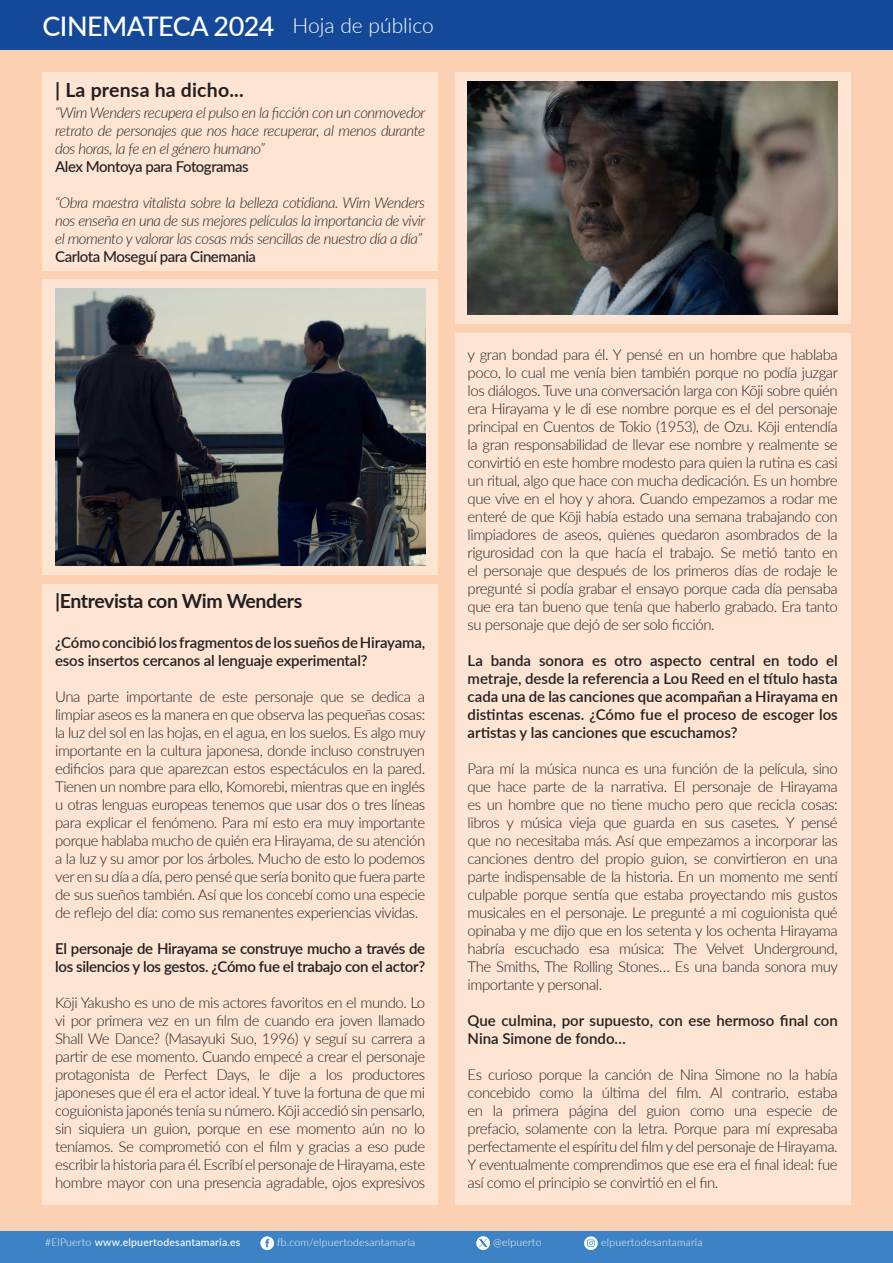
<style>
.page{position:relative;width:893px;height:1263px;background:#fcd0b2}
.page>*{position:absolute;margin:0;border:0;box-sizing:border-box;transform-origin:0 0}
.t1{font:500 27px "Lato";letter-spacing:-.02em;color:#fff}
.t2{font:700 19.5px "Lato";letter-spacing:-.02em;color:#231f20}
.t3{font:700 19.5px "Lato";letter-spacing:.01em;color:#231f20}
.t4{font:300 15px/18px "Lato";letter-spacing:-.03em;color:#231f20;text-align:justify}
.t5{font:600 15px/18px "Lato";letter-spacing:-.01em;color:#231f20}
.t6{font:italic 300 15px/18px "Lato";letter-spacing:-.03em;color:#231f20;text-align:justify}
.t7{font:500 15px "Lato";letter-spacing:-.03em;color:#231f20}
.t8{font:300 10.5px "Lato";letter-spacing:.02em;color:#fff}
.t9{font:500 10.5px "Lato";letter-spacing:.02em;color:#fff}
.s1{font-weight:300;font-size:21px}
.s2{font-weight:300}
</style>
<div class="page">
<div style="left:455px;top:72px;width:395px;height:252px;background:#fee5d3"></div>
<div style="left:43px;top:279px;width:395px;height:296px;background:#fee5d3"></div>
<img style="left:468px;top:82px;width:370px;height:233px">
<img style="left:55px;top:288px;width:370px;height:278px">
<div style="left:43px;top:584px;width:395px;height:620px;background:#fee5d3"></div>
<div style="left:43px;top:73px;width:395px;height:198px;background:#fee5d3"></div>
<div style="left:455px;top:333px;width:395px;height:871px;background:#fee5d3"></div>
<div style="left:0;top:0;width:893px;height:49px;background:#134998"></div>
<div style="left:0;top:1231px;width:893px;height:32px;background:#3c82c4"></div>
<svg style="left:260px;top:1236px;width:14px;height:14px"></svg>
<svg style="left:584px;top:1236px;width:14px;height:14px"></svg>
<svg style="left:476px;top:1236px;width:14px;height:14px"></svg>
<h1 class="t1" style="left:43px;top:6px;width:393px">CINEMATECA 2024 <span class="s1">Hoja de público</span></h1>
<h2 class="t3" style="left:55px;top:75px;width:190px">| La prensa ha dicho...</h2>
<p class="t6" style="left:55px;top:103px;width:372px">“Wim Wenders recupera el pulso en la ficción con un conmovedor retrato de personajes que nos hace recuperar, al menos durante dos horas, la fe en el género humano”</p>
<p class="t7" style="left:55px;top:156px;width:195px">Alex Montoya para Fotogramas</p>
<p class="t6" style="left:55px;top:193px;width:372px">“Obra maestra vitalista sobre la belleza cotidiana. Wim Wenders nos enseña en una de sus mejores películas la importancia de vivir el momento y valorar las cosas más sencillas de nuestro día a día”</p>
<p class="t7" style="left:55px;top:246px;width:202px">Carlota Moseguí para Cinemania</p>
<h2 class="t2" style="left:55px;top:587px;width:249px">|Entrevista con Wim Wenders</h2>
<p class="t5" style="left:55px;top:633px;width:372px">¿Cómo concibió los fragmentos de los sueños de Hirayama, esos insertos cercanos al lenguaje experimental?</p>
<p class="t4" style="left:55px;top:687px;width:372px">Una parte importante de este personaje que se dedica a limpiar aseos es la manera en que observa las pequeñas cosas: la luz del sol en las hojas, en el agua, en los suelos. Es algo muy importante en la cultura japonesa, donde incluso construyen edificios para que aparezcan estos espectáculos en la pared.<br>Tienen un nombre para ello, Komorebi, mientras que en inglés u otras lenguas europeas tenemos que usar dos o tres líneas para explicar el fenómeno. Para mí esto era muy importante porque hablaba mucho de quién era Hirayama, de su atención a la luz y su amor por los árboles. Mucho de esto lo podemos ver en su día a día, pero pensé que sería bonito que fuera parte de sus sueños también. Así que los concebí como una especie de reflejo del día: como sus remanentes experiencias vividas.</p>
<p class="t5" style="left:55px;top:939px;width:372px">El personaje de Hirayama se construye mucho a través de los silencios y los gestos. ¿Cómo fue el trabajo con el actor?</p>
<p class="t4" style="left:55px;top:993px;width:372px">Kōji Yakusho es uno de mis actores favoritos en el mundo. Lo vi por primera vez en un film de cuando era joven llamado Shall We Dance? (Masayuki Suo, 1996) y seguí su carrera a partir de ese momento. Cuando empecé a crear el personaje protagonista de Perfect Days, le dije a los productores japoneses que él era el actor ideal. Y tuve la fortuna de que mi coguionista japonés tenía su número. Kōji accedió sin pensarlo, sin siquiera un guion, porque en ese momento aún no lo teníamos. Se comprometió con el film y gracias a eso pude escribir la historia para él. Escribí el personaje de Hirayama, este hombre mayor con una presencia agradable, ojos expresivos</p>
<p class="t4" style="left:468px;top:345px;width:372px">y gran bondad para él. Y pensé en un hombre que hablaba poco, lo cual me venía bien también porque no podía juzgar los diálogos. Tuve una conversación larga con Kōji sobre quién era Hirayama y le di ese nombre porque es el del personaje principal en Cuentos de Tokio (1953), de Ozu. Kōji entendía la gran responsabilidad de llevar ese nombre y realmente se convirtió en este hombre modesto para quien la rutina es casi un ritual, algo que hace con mucha dedicación. Es un hombre que vive en el hoy y ahora. Cuando empezamos a rodar me enteré de que Kōji había estado una semana trabajando con limpiadores de aseos, quienes quedaron asombrados de la rigurosidad con la que hacía el trabajo. Se metió tanto en el personaje que después de los primeros días de rodaje le pregunté si podía grabar el ensayo porque cada día pensaba que era tan bueno que tenía que haberlo grabado. Era tanto su personaje que dejó de ser solo ficción.</p>
<p class="t5" style="left:468px;top:651px;width:372px;text-align:justify">La banda sonora es otro aspecto central en todo el metraje, desde la referencia a Lou Reed en el título hasta cada una de las canciones que acompañan a Hirayama en distintas escenas. ¿Cómo fue el proceso de escoger los artistas y las canciones que escuchamos?</p>
<p class="t4" style="left:468px;top:759px;width:372px">Para mí la música nunca es una función de la película, sino que hace parte de la narrativa. El personaje de Hirayama es un hombre que no tiene mucho pero que recicla cosas: libros y música vieja que guarda en sus casetes. Y pensé que no necesitaba más. Así que empezamos a incorporar las canciones dentro del propio guion, se convirtieron en una parte indispensable de la historia. En un momento me sentí culpable porque sentía que estaba proyectando mis gustos musicales en el personaje. Le pregunté a mi coguionista qué opinaba y me dijo que en los setenta y los ochenta Hirayama habría escuchado esa música: The Velvet Underground, The Smiths, The Rolling Stones… Es una banda sonora muy importante y personal.</p>
<p class="t5" style="left:468px;top:1011px;width:372px">Que culmina, por supuesto, con ese hermoso final con<br>Nina Simone de fondo…</p>
<p class="t4" style="left:468px;top:1065px;width:372px">Es curioso porque la canción de Nina Simone no la había concebido como la última del film. Al contrario, estaba en la primera página del guion como una especie de prefacio, solamente con la letra. Porque para mí expresaba perfectamente el espíritu del film y del personaje de Hirayama.<br>Y eventualmente comprendimos que ese era el final ideal: fue así como el principio se convirtió en el fin.</p>
<p class="t9" style="left:45px;top:1235px;width:197px"><span class="s2">#ElPuerto</span> www.elpuertodesantamaria.es</p>
<p class="t8" style="left:277px;top:1235px;width:140px">fb.com/elpuertodesantamaria</p>
<p class="t8" style="left:493px;top:1235px;width:50px">@elpuerto</p>
<p class="t8" style="left:601px;top:1235px;width:103px">elpuertodesantamaria</p>
</div>
